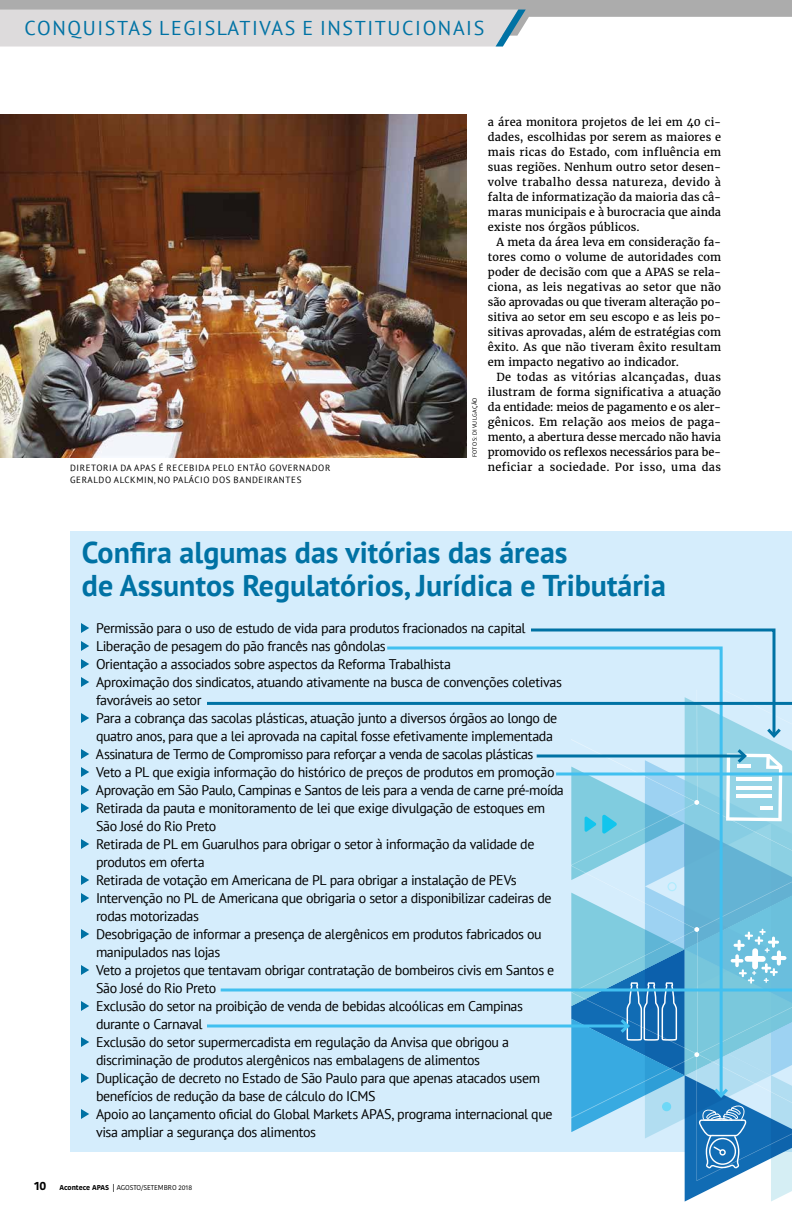
<style>
.page{position:relative;width:792px;height:1224px;background:#fff}
.page>*{position:absolute;margin:0;border:0;box-sizing:border-box;transform-origin:0 0}
.t1{font:700 30px/34px "PT Sans";color:#0072a4}
.t2{font:20px "PT Sans";letter-spacing:.08em;color:#0072a4}
.t3{font:14px/18px "PT Sans";letter-spacing:-.03em;color:#000}
.t4{font:700 12px "Kohinoor Bangla";color:#000}
.t5{font:11px/15px "Merriweather";letter-spacing:.01em;color:#000;text-align:justify}
.t6{font:9px/12px "PT Sans";letter-spacing:.07em;color:#000}
.t7{font:7px "Kohinoor Bangla";letter-spacing:-.005em;color:#000}
.t8{font:6px "PT Sans";letter-spacing:.07em;color:#000}
.s1{font-weight:700}
</style>
<div class="page">
<svg style="left:0;top:0;width:792px;height:47px"></svg>
<div style="left:71px;top:531px;width:721px;height:621px;background:#d5edfc"></div>
<img style="left:0;top:114px;width:466px;height:344px">
<svg style="left:81px;top:623px;width:8px;height:10px"></svg>
<svg style="left:81px;top:641px;width:8px;height:10px"></svg>
<svg style="left:81px;top:659px;width:8px;height:10px"></svg>
<svg style="left:81px;top:677px;width:8px;height:10px"></svg>
<svg style="left:81px;top:713px;width:8px;height:10px"></svg>
<svg style="left:81px;top:749px;width:8px;height:10px"></svg>
<svg style="left:81px;top:767px;width:8px;height:10px"></svg>
<svg style="left:81px;top:785px;width:8px;height:10px"></svg>
<svg style="left:81px;top:803px;width:8px;height:10px"></svg>
<svg style="left:81px;top:839px;width:8px;height:10px"></svg>
<svg style="left:81px;top:875px;width:8px;height:10px"></svg>
<svg style="left:81px;top:893px;width:8px;height:10px"></svg>
<svg style="left:81px;top:929px;width:8px;height:10px"></svg>
<svg style="left:81px;top:965px;width:8px;height:10px"></svg>
<svg style="left:81px;top:1001px;width:8px;height:10px"></svg>
<svg style="left:81px;top:1037px;width:8px;height:10px"></svg>
<svg style="left:81px;top:1073px;width:8px;height:10px"></svg>
<svg style="left:81px;top:1109px;width:8px;height:10px"></svg>
<svg style="left:207px;top:1024px;width:11px;height:4px"></svg>
<svg style="left:218px;top:628px;width:574px;height:574px"></svg>
<svg style="left:207px;top:700px;width:585px;height:147px"></svg>
<h2 class="t2" style="left:25px;top:16px;width:461px">CONQUISTAS LEGISLATIVAS E INSTITUCIONAIS</h2>
<p class="t6" style="left:70px;top:462px;width:262px">DIRETORIA DA APAS É RECEBIDA PELO ENTÃO GOVERNADOR<br>GERALDO ALCKMIN, NO PALÁCIO DOS BANDEIRANTES</p>
<p class="t8" style="left:471px;top:457px;width:61px;rotate:-90deg">FOTOS: DIVULGAÇÃO</p>
<p class="t5" style="left:488px;top:114px;width:235px">a área monitora projetos de lei em 40 ci&shy;dades, escolhidas por serem as maiores e mais ricas do Estado, com influência em suas regiões. Nenhum outro setor desen&shy;volve trabalho dessa natureza, devido à falta de informatização da maioria das câ&shy;maras municipais e à burocracia que ainda existe nos órgãos públicos.</p>
<p class="t5" style="left:488px;top:234px;width:235px;text-indent:9px">A meta da área leva em consideração fa&shy;tores como o volume de autoridades com poder de decisão com que a APAS se rela&shy;ciona, as leis negativas ao setor que não são aprovadas ou que tiveram alteração po&shy;sitiva ao setor em seu escopo e as leis po&shy;sitivas aprovadas, além de estratégias com êxito. As que não tiveram êxito resultam em impacto negativo ao indicador.</p>
<p class="t5" style="left:488px;top:369px;width:235px;text-indent:9px">De todas as vitórias alcançadas, duas ilustram de forma significativa a atuação da entidade: meios de pagamento e os aler&shy;gênicos. Em relação aos meios de paga&shy;mento, a abertura desse mercado não havia promovido os reflexos necessários para be&shy;neficiar a sociedade. Por isso, uma das</p>
<h1 class="t1" style="left:82px;top:534px;width:585px">Confira algumas das vitórias das áreas<br>de Assuntos Regulatórios, Jurídica e Tributária</h1>
<p class="t3" style="left:96px;top:619px;width:469px">Permissão para o uso de estudo de vida para produtos fracionados na capital Liberação de pesagem do pão francês nas gôndolas<br>Orientação a associados sobre aspectos da Reforma Trabalhista<br>Aproximação dos sindicatos, atuando ativamente na busca de convenções coletivas favoráveis ao setor<br>Para a cobrança das sacolas plásticas, atuação junto a diversos órgãos ao longo de quatro anos, para que a lei aprovada na capital fosse efetivamente implementada Assinatura de Termo de Compromisso para reforçar a venda de sacolas plásticas<br>Veto a PL que exigia informação do histórico de preços de produtos em promoção Aprovação em São Paulo, Campinas e Santos de leis para a venda de carne pré-moída Retirada da pauta e monitoramento de lei que exige divulgação de estoques em São José do Rio Preto<br>Retirada de PL em Guarulhos para obrigar o setor à informação da validade de produtos em oferta<br>Retirada de votação em Americana de PL para obrigar a instalação de PEVs Intervenção no PL de Americana que obrigaria o setor a disponibilizar cadeiras de rodas motorizadas<br>Desobrigação de informar a presença de alergênicos em produtos fabricados ou manipulados nas lojas<br>Veto a projetos que tentavam obrigar contratação de bombeiros civis em Santos e São José do Rio Preto<br>Exclusão do setor na proibição de venda de bebidas alcoólicas em Campinas durante o Carnaval<br>Exclusão do setor supermercadista em regulação da Anvisa que obrigou a discriminação de produtos alergênicos nas embalagens de alimentos<br>Duplicação de decreto no Estado de São Paulo para que apenas atacados usem benefícios de redução da base de cálculo do ICMS<br>Apoio ao lançamento oficial do Global Markets APAS, programa internacional que visa ampliar a segurança dos alimentos</p>
<p class="t4" style="left:34px;top:1175px;width:14px">10</p>
<p class="t7" style="left:60px;top:1182px;width:134px"><span class="s1">Acontece APAS |</span> AGOSTO/SETEMBRO 2018</p>
</div>
